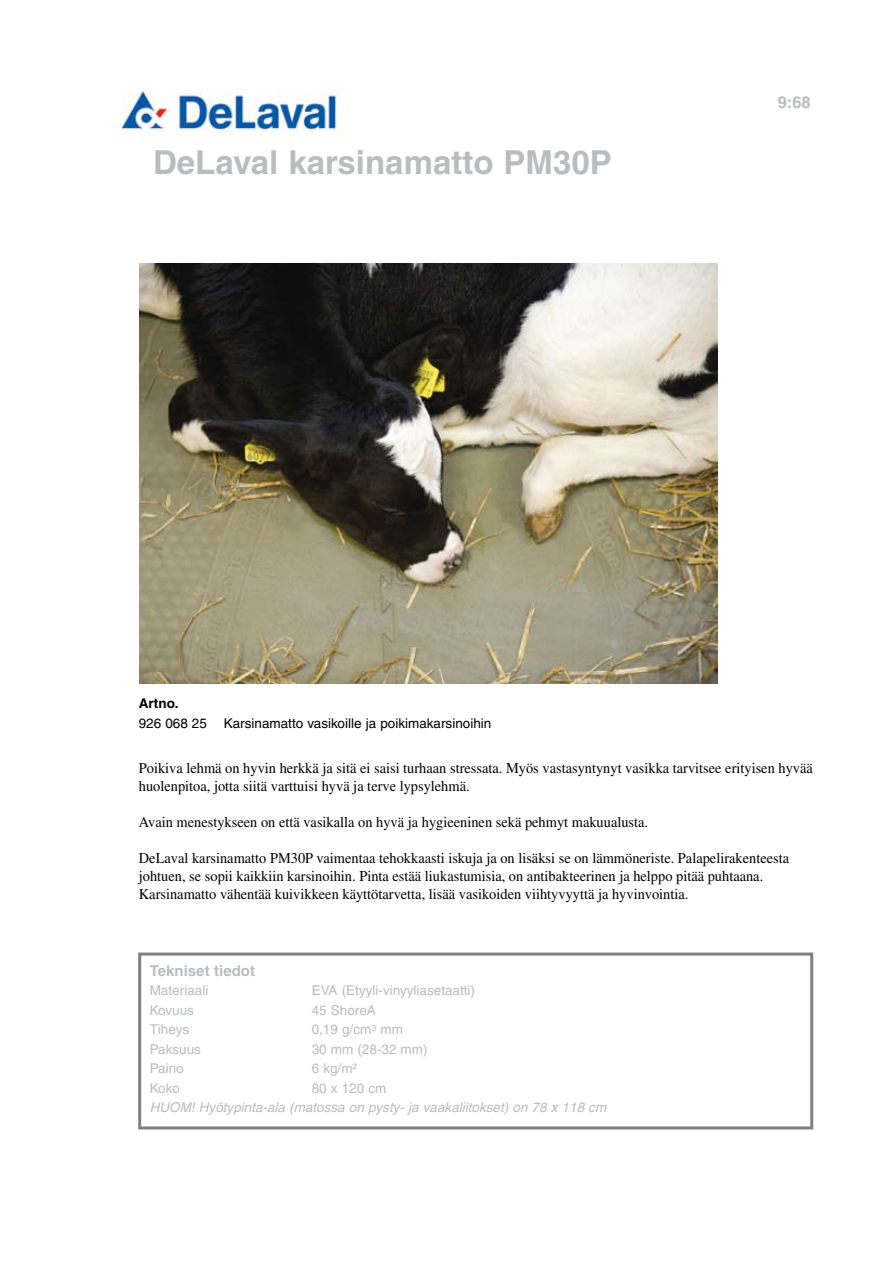
<style>
.page{position:relative;width:893px;height:1263px;background:#fff}
.page>*{position:absolute;margin:0;border:0;box-sizing:border-box;transform-origin:0 0}
.t1{font:700 33px "Helvetica";color:#babcbe}
.t2{font:700 16.5px "Helvetica";color:#babcbe}
.t3{font:15px/18px "Times";color:#000;scale:.96 1}
.t4{font:700 15px "Helvetica";color:#babcbe}
.t5{font:13.5px "Helvetica";color:#babcbe}
.t6{font:italic 13.5px "Helvetica";color:#babcbe}
.t7{font:13.5px "Helvetica";color:#000}
.t8{font:700 13.5px "Helvetica";color:#000}
</style>
<div class="page">
<img style="left:139px;top:264px;width:578px;height:420px">
<div style="left:138px;top:952px;width:675px;height:177px;border:3px solid #808080"></div>
<img style="left:121px;top:89px;width:219px;height:48px">
<h1 class="t1" style="left:153px;top:143px;width:460px">DeLaval karsinamatto PM30P</h1>
<p class="t2" style="left:778px;top:92px;width:35px">9:68</p>
<p class="t8" style="left:139px;top:695px;width:42px">Artno.</p>
<p class="t7" style="left:139px;top:715px;width:354px">926 068 25 Karsinamatto vasikoille ja poikimakarsinoihin</p>
<p class="t3" style="left:139px;top:759px;width:704px">Poikiva lehmä on hyvin herkkä ja sitä ei saisi turhaan stressata. Myös vastasyntynyt vasikka tarvitsee erityisen hyvää huolenpitoa, jotta siitä varttuisi hyvä ja terve lypsylehmä.</p>
<p class="t3" style="left:139px;top:813px;width:532px">Avain menestykseen on että vasikalla on hyvä ja hygieeninen sekä pehmyt makuualusta.</p>
<p class="t3" style="left:139px;top:849px;width:679px">DeLaval karsinamatto PM30P vaimentaa tehokkaasti iskuja ja on lisäksi se on lämmöneriste. Palapelirakenteesta johtuen, se sopii kaikkiin karsinoihin. Pinta estää liukastumisia, on antibakteerinen ja helppo pitää puhtaana.<br>Karsinamatto vähentää kuivikkeen käyttötarvetta, lisää vasikoiden viihtyvyyttä ja hyvinvointia.</p>
<p class="t4" style="left:150px;top:961px;width:107px">Tekniset tiedot</p>
<p class="t5" style="left:150px;top:982px;width:60px">Materiaali</p>
<p class="t5" style="left:312px;top:982px;width:165px">EVA (Etyyli-vinyyliasetaatti)</p>
<p class="t5" style="left:150px;top:1002px;width:46px">Kovuus</p>
<p class="t5" style="left:312px;top:1002px;width:66px">45 ShoreA</p>
<p class="t5" style="left:150px;top:1021px;width:41px">Tiheys</p>
<p class="t5" style="left:312px;top:1021px;width:93px">0,19 g/cm<sup>3</sup> mm</p>
<p class="t5" style="left:150px;top:1041px;width:53px">Paksuus</p>
<p class="t5" style="left:312px;top:1041px;width:117px">30 mm (28-32 mm)</p>
<p class="t5" style="left:150px;top:1060px;width:35px">Paino</p>
<p class="t5" style="left:312px;top:1060px;width:47px">6 kg/m²</p>
<p class="t5" style="left:150px;top:1080px;width:31px">Koko</p>
<p class="t5" style="left:312px;top:1080px;width:76px">80 x 120 cm</p>
<p class="t6" style="left:150px;top:1099px;width:458px">HUOM! Hyötypinta-ala (matossa on pysty- ja vaakaliitokset) on 78 x 118 cm</p>
</div>
